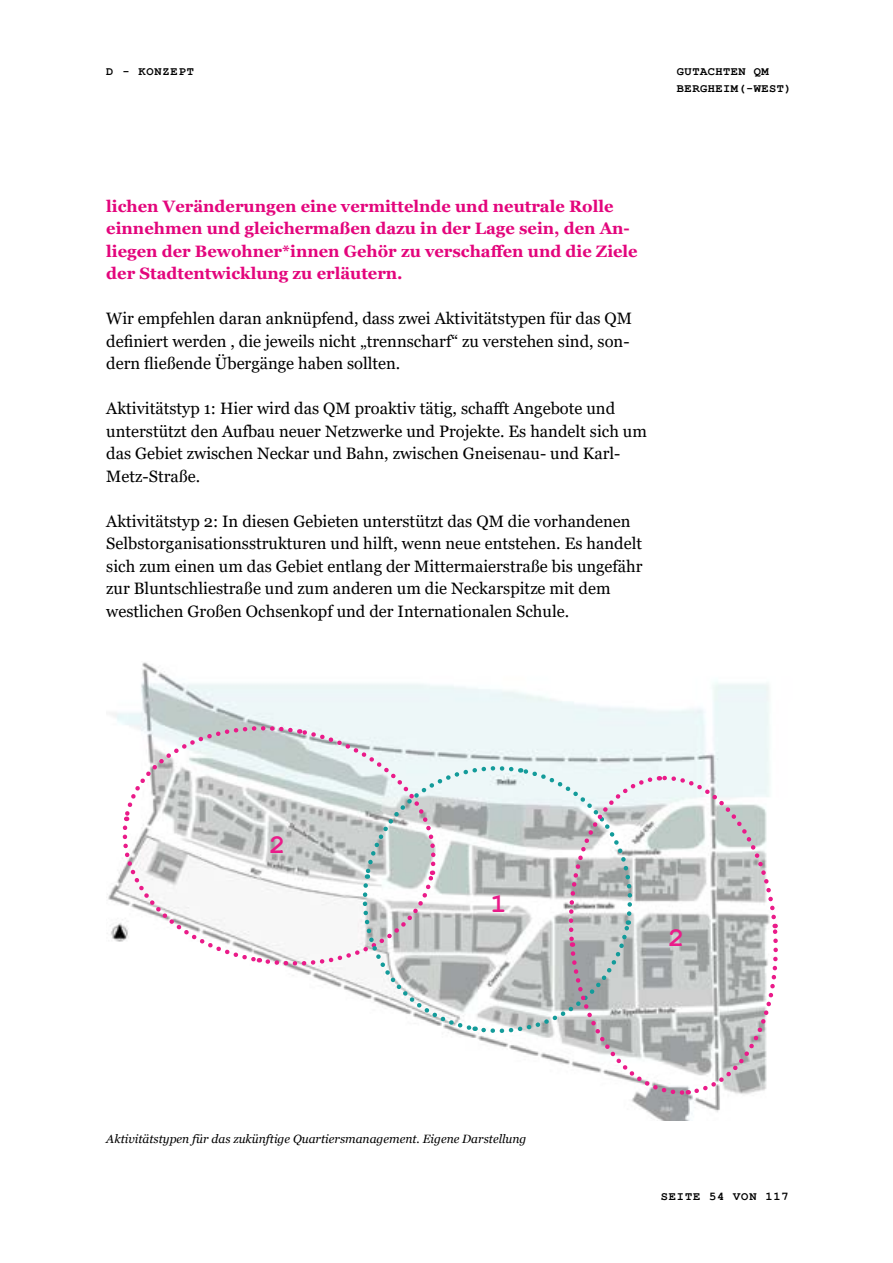
<style>
.page{position:relative;width:893px;height:1263px;background:#fff}
.page>*{position:absolute;margin:0;border:0;box-sizing:border-box;transform-origin:0 0}
.t1{font:700 27px "Courier New";color:#ea1b89}
.t2{font:16.5px/22.5px "Georgia";color:#000}
.t3{font:700 16.5px/22.5px "Georgia";color:#e3057c}
.t4{font:italic 12px "Georgia";color:#000}
.t5{font:700 12px/16.5px "Courier New";letter-spacing:.04em;color:#000}
.t6{font:700 12px "Courier New";letter-spacing:.07em;color:#000}
</style>
<div class="page">
<img style="left:107px;top:662px;width:662px;height:458px">
<svg style="left:121px;top:719px;width:657px;height:378px"></svg>
<p class="t6" style="left:106px;top:64px;width:89px">D - KONZEPT</p>
<p class="t5" style="left:677px;top:63px;width:116px">GUTACHTEN QM<br>BERGHEIM(-WEST)</p>
<p class="t3" style="left:106px;top:195px;width:533px">lichen Veränderungen eine vermittelnde und neutrale Rolle einnehmen und gleichermaßen dazu in der Lage sein, den An&shy;liegen der Bewohner*innen Gehör zu verschaffen und die Ziele der Stadtentwicklung zu erläutern.</p>
<p class="t2" style="left:106px;top:307px;width:527px">Wir empfehlen daran anknüpfend, dass zwei Aktivitätstypen für das QM definiert werden , die jeweils nicht „trennscharf“ zu verstehen sind, son&shy;dern fließende Übergänge haben sollten.</p>
<p class="t2" style="left:106px;top:397px;width:542px">Aktivitätstyp 1: Hier wird das QM proaktiv tätig, schafft Angebote und unterstützt den Aufbau neuer Netzwerke und Projekte. Es handelt sich um das Gebiet zwischen Neckar und Bahn, zwischen Gneisenau- und Karl-Metz-Straße.</p>
<p class="t2" style="left:106px;top:510px;width:538px">Aktivitätstyp 2: In diesen Gebieten unterstützt das QM die vorhandenen Selbstorganisationsstrukturen und hilft, wenn neue entstehen. Es handelt sich zum einen um das Gebiet entlang der Mittermaierstraße bis ungefähr zur Bluntschliestraße und zum anderen um die Neckarspitze mit dem westlichen Großen Ochsenkopf und der Internationalen Schule.</p>
<h1 class="t1" style="left:269px;top:828px;width:18px">2</h1>
<h1 class="t1" style="left:490px;top:887px;width:18px">1</h1>
<p class="t4" style="left:106px;top:1131px;width:422px">Aktivitätstypen für das zukünftige Quartiersmanagement. Eigene Darstellung</p>
<h1 class="t1" style="left:668px;top:921px;width:18px">2</h1>
<p class="t6" style="left:661px;top:1189px;width:129px">SEITE 54 VON 117</p>
</div>
